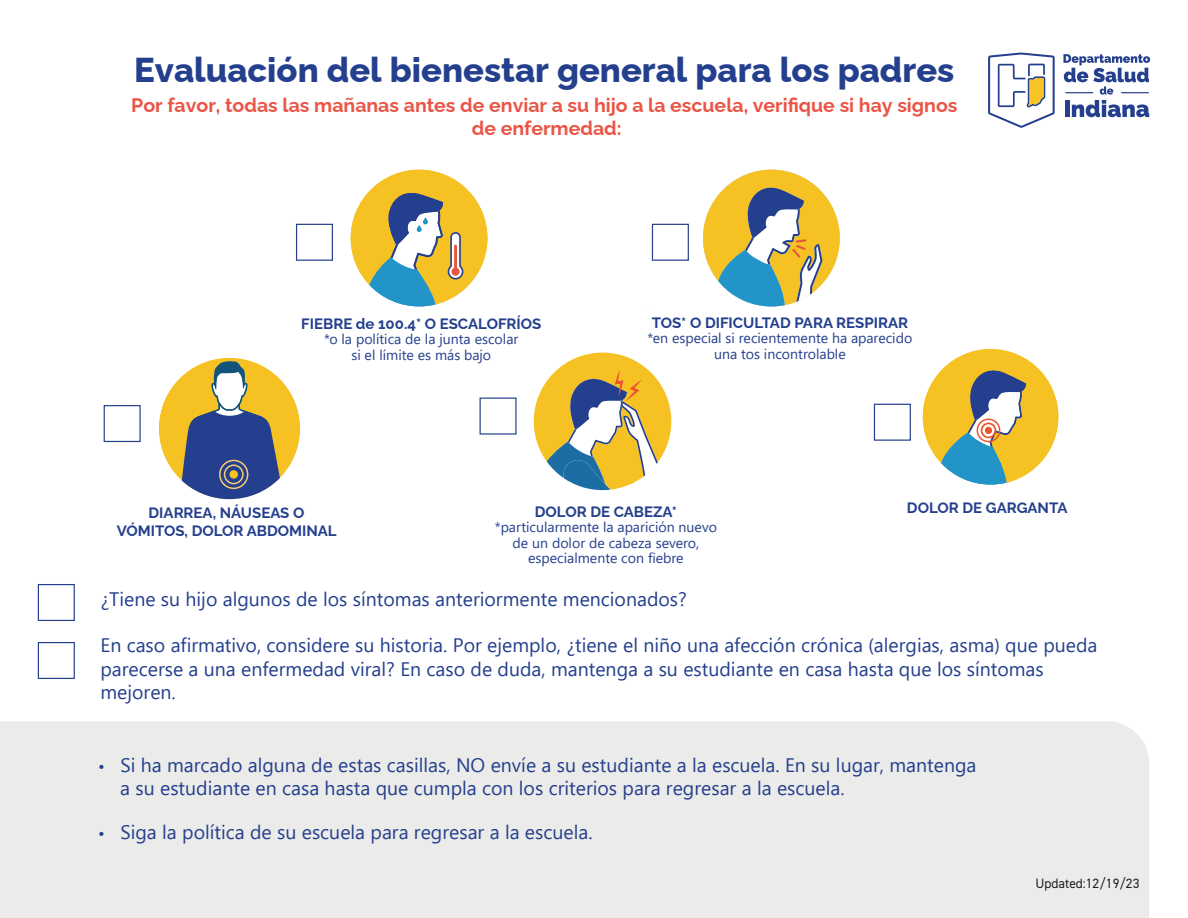
<style>
.page{position:relative;width:1188px;height:918px;background:#fff}
.page>*{position:absolute;margin:0;border:0;box-sizing:border-box;transform-origin:0 0}
.t1{font:800 34.5px "Raleway";color:#243f8d}
.t2{font:19.5px/23.4px "Segoe UI";color:#243f8d}
.t3{font:700 19.5px/23.4px "Raleway";color:#eb5445;text-align:center}
.t4{font:700 15px/18px "Raleway";color:#243f8d;text-align:center}
.t5{font:14.1px/15.6px "Segoe UI";color:#243f8d;text-align:center}
.t6{font:13.5px "DIN2014";color:#231f20}
.s1{font-family:"Myriad Pro"}
</style>
<div class="page">
<div style="left:0;top:721px;width:1149px;height:197px;background:#ebebea"></div>
<svg style="left:703px;top:170px;width:137px;height:136px"></svg>
<svg style="left:351px;top:170px;width:136px;height:136px"></svg>
<svg style="left:923px;top:349px;width:135px;height:136px"></svg>
<div style="left:159px;top:358px;width:141px;height:141px;background:#f6c223;border-radius:50%"></div>
<svg style="left:179px;top:361px;width:105px;height:138px"></svg>
<div style="left:229px;top:470px;width:9px;height:9px;background:#f6c223;border-radius:50%"></div>
<div style="left:224px;top:464px;width:20px;height:20px;border:2px solid #facc72;border-radius:50%"></div>
<div style="left:219px;top:460px;width:29px;height:29px;border:2px solid #facc72;border-radius:50%"></div>
<svg style="left:534px;top:353px;width:137px;height:137px"></svg>
<div style="left:296px;top:224px;width:37px;height:37px;border:1px solid #243f8d"></div>
<div style="left:652px;top:224px;width:37px;height:37px;border:1px solid #243f8d"></div>
<div style="left:874px;top:404px;width:37px;height:37px;border:1px solid #243f8d"></div>
<div style="left:104px;top:405px;width:37px;height:37px;border:1px solid #243f8d"></div>
<div style="left:38px;top:584px;width:37px;height:37px;background:#fff;border:1px solid #243f8d"></div>
<div style="left:38px;top:642px;width:37px;height:37px;background:#fff;border:1px solid #243f8d"></div>
<svg style="left:988px;top:53px;width:67px;height:75px"></svg>
<svg style="left:1063px;top:54px;width:87px;height:63px"></svg>
<h1 class="t1" style="left:134px;top:44px;width:822px">Evaluación del bienestar general para los padres</h1>
<p class="t3" style="left:131px;top:91px;width:828px">Por favor, todas las mañanas antes de enviar a su hijo a la escuela, verifique si hay signos de enfermedad:</p>
<p class="t4" style="left:301px;top:313px;width:242px">FIEBRE de 100.4* O ESCALOFRÍOS</p>
<p class="t5" style="left:324px;top:332px;width:196px">*o la política de la junta escolar si el límite es más bajo</p>
<p class="t4" style="left:652px;top:312px;width:258px">TOS* O DIFICULTAD PARA RESPIRAR</p>
<p class="t5" style="left:648px;top:331px;width:266px">*en especial si recientemente ha aparecido una tos incontrolable</p>
<p class="t4" style="left:117px;top:502px;width:221px">DIARREA, NÁUSEAS O<br>VÓMITOS, DOLOR ABDOMINAL</p>
<p class="t4" style="left:907px;top:497px;width:162px">DOLOR DE GARGANTA</p>
<p class="t4" style="left:535px;top:501px;width:144px">DOLOR DE CABEZA*</p>
<p class="t5" style="left:495px;top:519px;width:224px">*particularmente la aparición nuevo de un dolor de cabeza severo, especialmente con fiebre</p>
<p class="t2" style="left:100px;top:587px;width:588px">¿Tiene su hijo algunos de los síntomas anteriormente mencionados?</p>
<p class="t2" style="left:100px;top:634px;width:998px">En caso afirmativo, considere su historia. Por ejemplo, ¿tiene el niño una afección crónica <span class="s1">(</span>alergias, asma<span class="s1">)</span> que pueda parecerse a una enfermedad viral? En caso de duda, mantenga a su estudiante en casa hasta que los síntomas mejoren.</p>
<p class="t2" style="left:120px;top:753px;width:858px;text-indent:-21px"><span class="s1">•</span> Si ha marcado alguna de estas casillas, NO envíe a su estudiante a la escuela. En su lugar, mantenga a su estudiante en casa hasta que cumpla con los criterios para regresar a la escuela.</p>
<p class="t2" style="left:99px;top:820px;width:495px"><span class="s1">•</span> Siga la política de su escuela para regresar a la escuela.</p>
<p class="t6" style="left:1035px;top:875px;width:106px">Updated:12/19/23</p>
</div>
